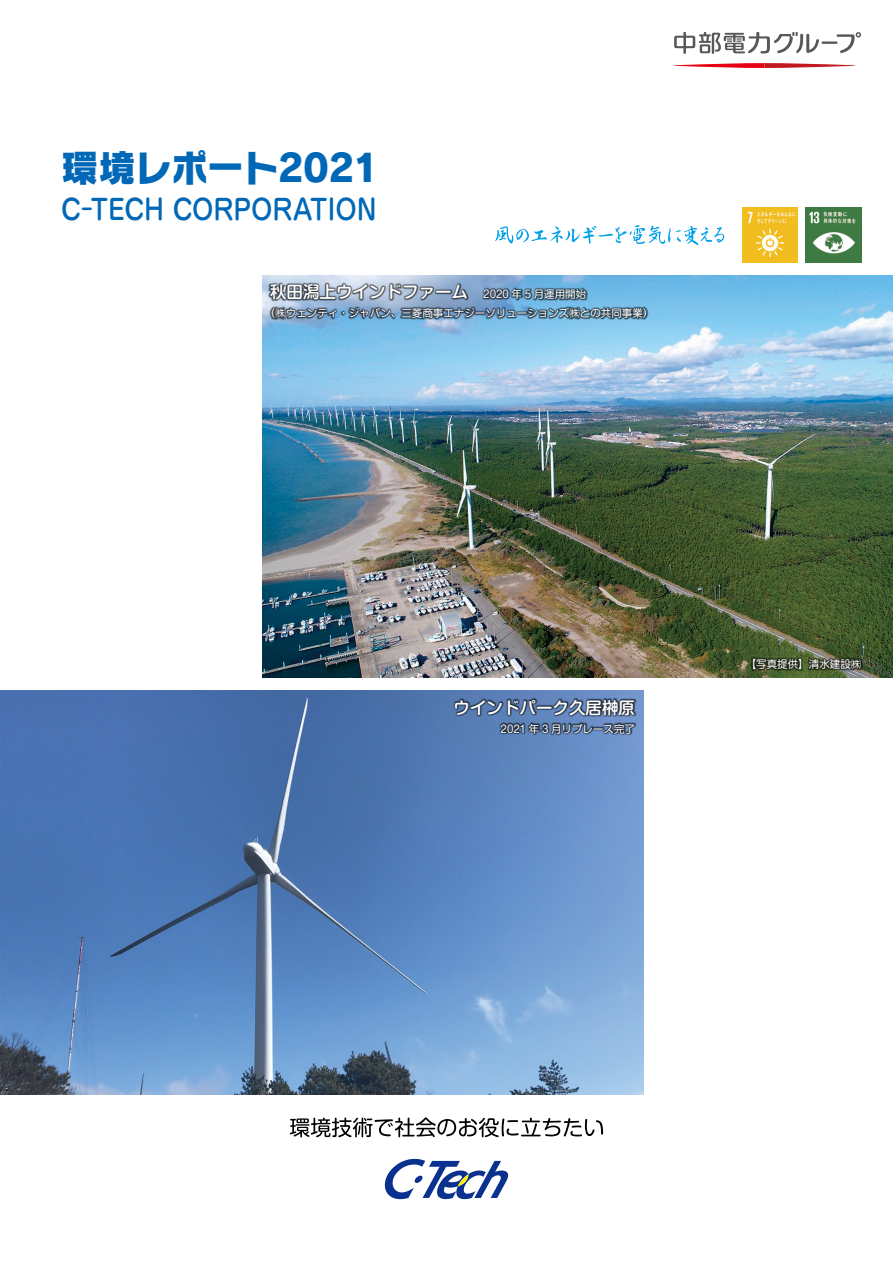
<style>
.page{position:relative;width:893px;height:1263px;background:#fff}
.page>*{position:absolute;margin:0;border:0;box-sizing:border-box;transform-origin:0 0}
.t1{font:37.5px "Rodin NTLG Pro EB";letter-spacing:-.03em;color:#0068b7}
.t2{font:500 28.2px "Jun 34 Pro";letter-spacing:-.01em;color:#0068b7;scale:.93 1}
.t3{font:500 16.5px "Shin M Go Pro";color:#fff}
.t4{font:10.5px "Shin M Go Pro";color:#fff}
</style>
<div class="page">
<svg style="left:674px;top:63px;width:181px;height:5px"></svg>
<svg style="left:674px;top:32px;width:187px;height:22px"></svg>
<img style="left:262px;top:275px;width:631px;height:403px">
<img style="left:0;top:691px;width:644px;height:403px">
<svg style="left:384px;top:1158px;width:125px;height:42px"></svg>
<svg style="left:500px;top:225px;width:224px;height:20px"></svg>
<img style="left:806px;top:207px;width:55px;height:56px">
<img style="left:742px;top:207px;width:55px;height:56px">
<svg style="left:290px;top:1117px;width:313px;height:20px"></svg>
<img style="left:696px;top:604px;width:197px;height:74px">
<img style="left:262px;top:275px;width:441px;height:99px">
<img style="left:398px;top:644px;width:292px;height:128px">
<img style="left:445px;top:668px;width:245px;height:122px">
<img style="left:428px;top:233px;width:213px;height:122px">
<h1 class="t1" style="left:61px;top:142px;width:319px">環境レポート2021</h1>
<h2 class="t2" style="left:61px;top:187px;width:341px">C-TECH CORPORATION</h2>
<h3 class="t3" style="left:270px;top:278px;width:199px">秋田潟上ウインドファーム</h3>
<p class="t4" style="left:265px;top:304px;width:390px">（㈱ウェンティ・ジャパン、三菱商事エナジーソリューションズ㈱との共同事業）</p>
<p class="t4" style="left:483px;top:286px;width:104px">2020 年 5 月運用開始</p>
<h3 class="t3" style="left:454px;top:694px;width:183px">ウインドパーク久居榊原</h3>
<p class="t4" style="left:501px;top:720px;width:136px">2021 年 3 月リプレース完了</p>
<p class="t4" style="left:746px;top:656px;width:117px">【写真提供】清水建設㈱</p>
</div>
